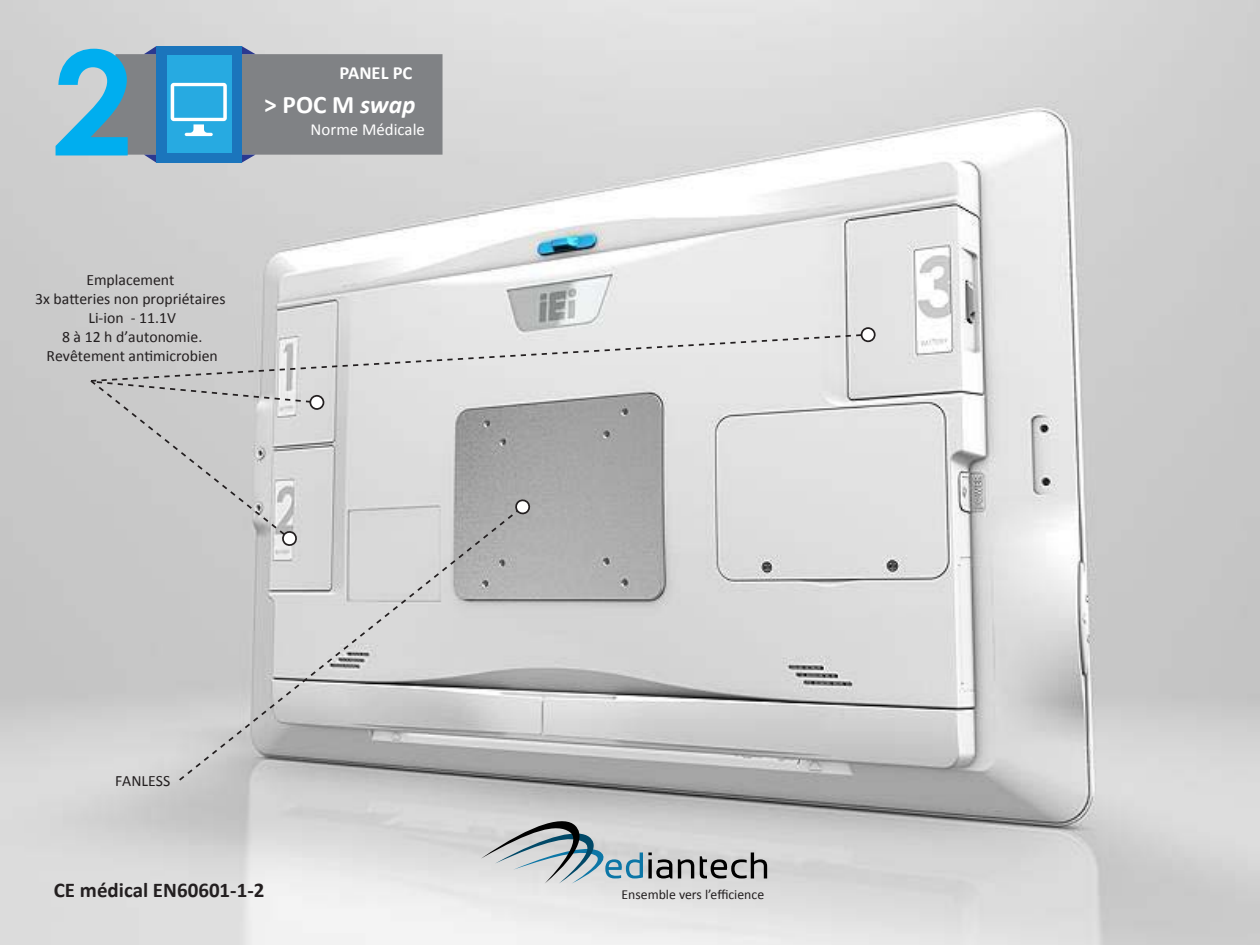
<style>
.page{position:relative;width:1260px;height:945px;background:#fff}
.page>*{position:absolute;margin:0;border:0;box-sizing:border-box;transform-origin:0 0}
.t1{font:700 25.38px "Calibri";color:#fff}
.t2{font:700 21px "Calibri";color:#231f20}
.t3{font:700 18.55px "Calibri";color:#fff}
.t4{font:16.8px "Calibri";color:#fff}
.t5{font:15.75px/18.9px "Calibri";color:#231f20;text-align:center}
.t6{font:13.83px "Calibri";color:#231f20}
.s1{font-style:italic}
</style>
<div class="page">
<img style="left:0;top:0;width:1260px;height:945px">
<svg style="left:678px;top:859px;width:16px;height:19px"></svg>
<svg style="left:700px;top:853px;width:67px;height:25px;background:#929292"></svg>
<svg style="left:481px;top:816px;width:191px;height:68px;background:#b7bfc2"></svg>
<svg style="left:56px;top:46px;width:387px;height:117px;background:#7098ac"></svg>
<svg style="left:177px;top:547px;width:348px;height:235px;background:#c3c3c3"></svg>
<svg style="left:89px;top:327px;width:787px;height:220px;background:#cecece"></svg>
<p class="t3" style="left:340px;top:61px;width:74px">PANEL PC</p>
<h1 class="t1" style="left:264px;top:88px;width:153px">&gt; POC M <span class="s1">swap</span></h1>
<p class="t4" style="left:311px;top:118px;width:116px">Norme Médicale</p>
<p class="t5" style="left:35px;top:271px;width:192px">Emplacement<br>3x batteries non propriétaires<br>Li-ion - 11.1V<br>8 à 12 h d’autonomie.<br>Revêtement antimicrobien</p>
<p class="t5" style="left:115px;top:772px;width:57px">FANLESS</p>
<h2 class="t2" style="left:54px;top:877px;width:212px">CE médical EN60601-1-2</h2>
<p class="t6" style="left:622px;top:886px;width:144px">Ensemble vers l’efficience</p>
</div>
